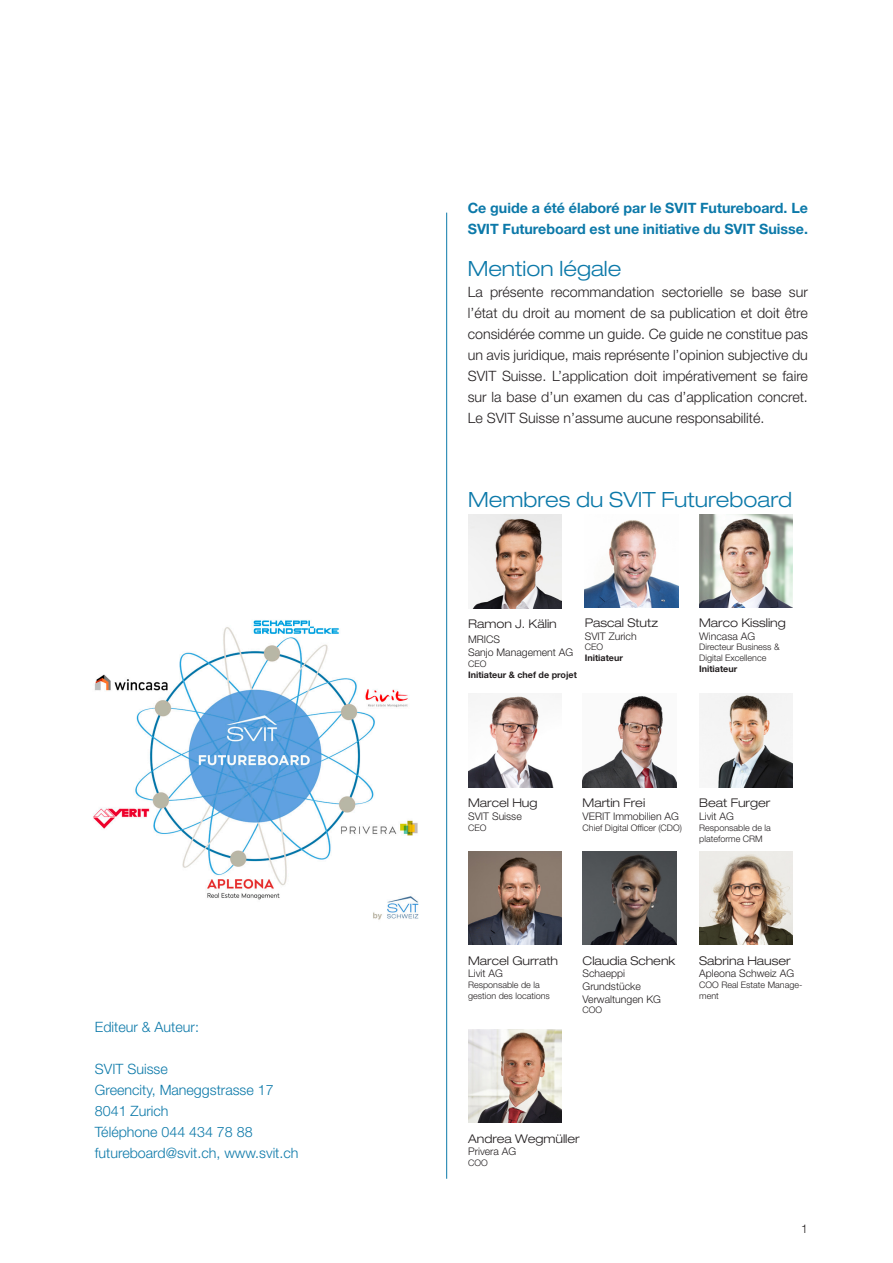
<style>
.page{position:relative;width:893px;height:1263px;background:#fff}
.page>*{position:absolute;margin:0;border:0;box-sizing:border-box;transform-origin:0 0}
.Lauftext{font:300 expanded 21px "Helvetica Neue LT Std";color:#0c79a9}
.Titel-14pt{font:300 expanded 21px "Helvetica Neue LT Std";color:#0c79a9}
.Lauftext-2{font:300 14.25px/21px "Helvetica Neue LT Std";color:#231f20;text-align:justify}
.Lauftext_mit_Einzug{font:300 14.25px "Helvetica Neue LT Std";color:#0c79a9}
.Lauftext-3{font:700 14.25px/21px "Helvetica Neue LT Std";color:#0c79a9}
.Biobox_-_Titel{font:300 expanded 12px "Helvetica Neue LT Std";color:#231f20}
.t1{font:300 12px "Helvetica Neue LT Std";color:#231f20}
.Biobox_-_Titel-2{font:300 10.5px "Helvetica Neue LT Std";color:#231f20}
.t2{font:300 9px/10.8px "Helvetica Neue LT Std";color:#231f20}
.t3{font:700 9px "Helvetica Neue LT Std";color:#231f20}
</style>
<div class="page">
<hr style="left:446px;top:213px;width:1px;height:966px;background:#0c79a9">
<img style="left:699px;top:694px;width:94px;height:93px">
<img style="left:468px;top:851px;width:94px;height:94px">
<img style="left:468px;top:694px;width:86px;height:93px">
<img style="left:468px;top:515px;width:94px;height:93px">
<img style="left:699px;top:514px;width:94px;height:94px">
<img style="left:583px;top:695px;width:93px;height:92px">
<img style="left:699px;top:851px;width:94px;height:94px">
<img style="left:583px;top:851px;width:93px;height:94px">
<img style="left:468px;top:1029px;width:94px;height:93px">
<img style="left:585px;top:520px;width:93px;height:88px">
<img style="left:93px;top:620px;width:326px;height:300px">
<p class="Lauftext_mit_Einzug" style="left:95px;top:1018px;width:105px">Editeur &amp; Auteur:</p>
<p class="Lauftext_mit_Einzug" style="left:95px;top:1060px;width:74px">SVIT Suisse</p>
<p class="Lauftext_mit_Einzug" style="left:95px;top:1081px;width:180px">Greencity, Maneggstrasse 17</p>
<p class="Lauftext_mit_Einzug" style="left:95px;top:1102px;width:75px">8041 Zurich</p>
<p class="Lauftext_mit_Einzug" style="left:95px;top:1123px;width:159px">Téléphone 044 434 78 88</p>
<p class="Lauftext_mit_Einzug" style="left:95px;top:1144px;width:205px">futureboard@svit.ch, www.svit.ch</p>
<p class="Lauftext-3" style="left:468px;top:197px;width:342px">Ce guide a été élaboré par le SVIT Futureboard. Le<br>SVIT Futureboard est une initiative du SVIT Suisse.</p>
<p class="Titel-14pt" style="left:468px;top:256px;width:155px">Mention légale</p>
<p class="Lauftext-2" style="left:468px;top:281px;width:342px">La présente recommandation sectorielle se base sur l’état du droit au moment de sa publication et doit être considérée comme un guide. Ce guide ne constitue pas un avis juridique, mais représente l’opinion subjective du SVIT Suisse. L’application doit impérativement se faire sur la base d’un examen du cas d’application concret.<br>Le SVIT Suisse n’assume aucune responsabilité.</p>
<p class="Lauftext" style="left:468px;top:487px;width:326px">Membres du SVIT Futureboard</p>
<p class="Biobox_-_Titel" style="left:468px;top:617px;width:90px">Ramon J. Kälin</p>
<p class="Biobox_-_Titel-2" style="left:468px;top:633px;width:34px">MRICS</p>
<p class="Biobox_-_Titel-2" style="left:468px;top:646px;width:107px">Sanjo Management AG</p>
<p class="t2" style="left:468px;top:658px;width:20px">CEO</p>
<p class="t3" style="left:468px;top:669px;width:110px">Initiateur &amp; chef de projet</p>
<p class="Biobox_-_Titel" style="left:585px;top:616px;width:75px">Pascal Stutz</p>
<p class="Biobox_-_Titel-2" style="left:585px;top:629px;width:53px">SVIT Zurich</p>
<p class="t2" style="left:585px;top:642px;width:20px">CEO</p>
<p class="t3" style="left:585px;top:652px;width:40px">Initiateur</p>
<p class="Biobox_-_Titel" style="left:699px;top:616px;width:88px">Marco Kissling</p>
<p class="Biobox_-_Titel-2" style="left:699px;top:629px;width:58px">Wincasa AG</p>
<p class="t2" style="left:699px;top:642px;width:82px">Directeur Business &amp;<br>Digital Excellence</p>
<p class="t3" style="left:699px;top:663px;width:40px">Initiateur</p>
<p class="Biobox_-_Titel" style="left:468px;top:796px;width:71px">Marcel Hug</p>
<p class="Biobox_-_Titel-2" style="left:468px;top:810px;width:55px">SVIT Suisse</p>
<p class="t2" style="left:468px;top:822px;width:20px">CEO</p>
<p class="Biobox_-_Titel" style="left:583px;top:796px;width:64px">Martin Frei</p>
<p class="Biobox_-_Titel-2" style="left:583px;top:810px;width:98px">VERIT Immobilien AG</p>
<p class="t2" style="left:583px;top:822px;width:101px">Chief Digital Officer (CDO)</p>
<p class="Biobox_-_Titel" style="left:699px;top:796px;width:73px">Beat Furger</p>
<p class="Biobox_-_Titel-2" style="left:699px;top:810px;width:36px">Livit AG</p>
<p class="t2" style="left:699px;top:822px;width:73px">Responsable de la plateforme CRM</p>
<p class="Biobox_-_Titel" style="left:468px;top:953px;width:91px">Marcel Gurrath</p>
<p class="Biobox_-_Titel-2" style="left:468px;top:967px;width:36px">Livit AG</p>
<p class="t2" style="left:468px;top:979px;width:83px">Responsable de la gestion des locations</p>
<p class="Biobox_-_Titel" style="left:583px;top:953px;width:94px">Claudia Schenk</p>
<p class="Biobox_-_Titel-2" style="left:583px;top:967px;width:44px">Schaeppi</p>
<p class="Biobox_-_Titel-2" style="left:583px;top:980px;width:60px">Grundstücke</p>
<p class="Biobox_-_Titel-2" style="left:583px;top:992px;width:80px">Verwaltungen KG</p>
<p class="t2" style="left:583px;top:1004px;width:21px">COO</p>
<p class="Biobox_-_Titel" style="left:699px;top:953px;width:93px">Sabrina Hauser</p>
<p class="Biobox_-_Titel-2" style="left:699px;top:967px;width:96px">Apleona Schweiz AG</p>
<p class="t2" style="left:699px;top:979px;width:105px">COO Real Estate Manage&shy;ment</p>
<p class="Biobox_-_Titel" style="left:468px;top:1131px;width:113px">Andrea Wegmüller</p>
<p class="Biobox_-_Titel-2" style="left:468px;top:1145px;width:50px">Privera AG</p>
<p class="t2" style="left:468px;top:1157px;width:21px">COO</p>
<p class="t1" style="left:801px;top:1221px;width:8px">1</p>
</div>
